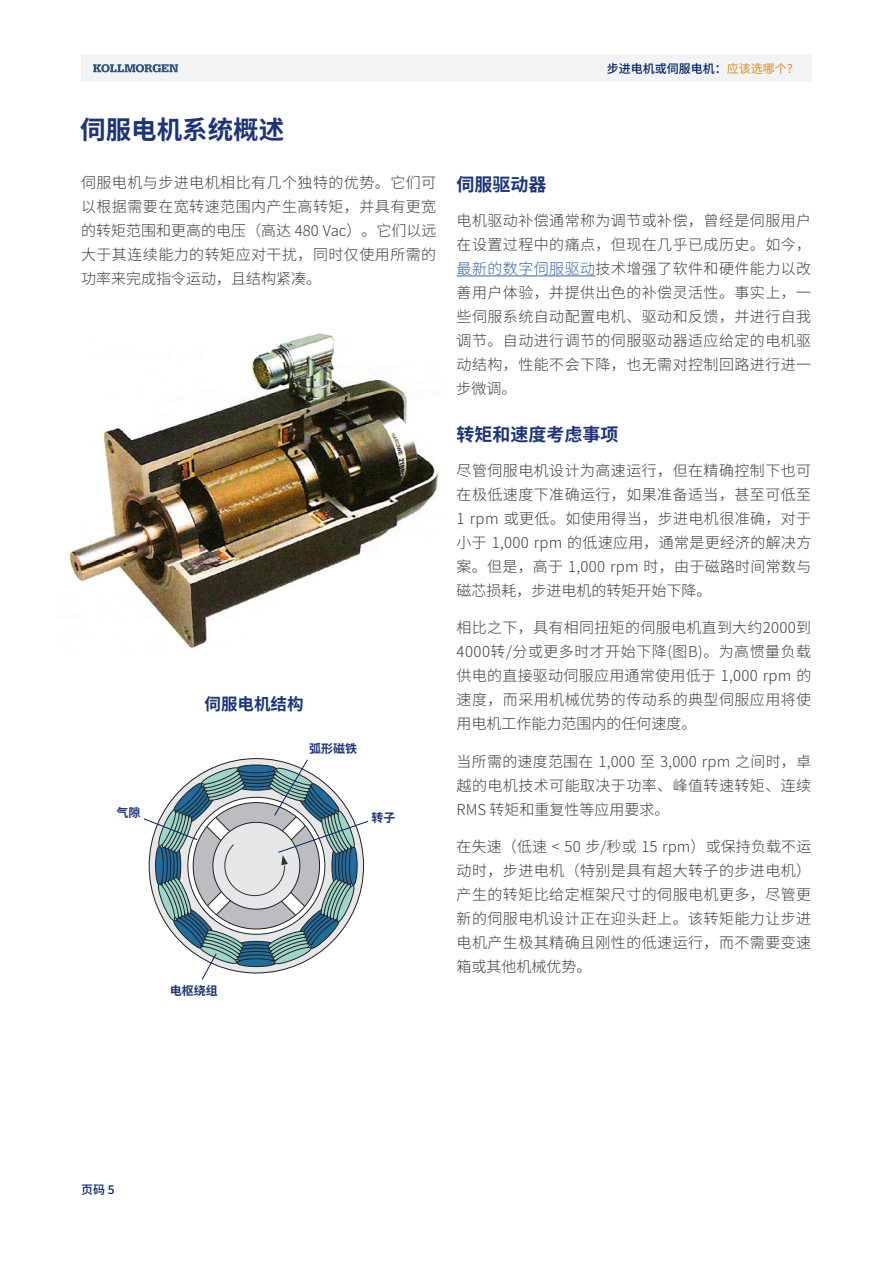
<style>
.page{position:relative;width:893px;height:1263px;background:#fff}
.page>*{position:absolute;margin:0;border:0;box-sizing:border-box;transform-origin:0 0}
.t1{font:700 25.5px "Noto Sans SC";color:#1c3479}
.t2{font:700 18px "Noto Sans SC";color:#1c3479}
.t3{font:700 16.5px "Noto Sans SC";color:#1c3479}
.t4{font:300 15px/24px "Noto Sans SC";letter-spacing:.03em;color:#3e3e3f;text-align:justify}
.t5{font:500 12px "Noto Sans SC";color:#00226b}
.t6{font:700 12px "Noto Sans SC";color:#1c3479}
.t7{font:4.05px "Nunito";letter-spacing:.28em;color:#30557c}
.s1{font-weight:400;color:#e18c1f}
.s2{color:#3667a4}
</style>
<div class="page">
<div style="left:81px;top:54px;width:731px;height:27px;background:#f2f3f4"></div>
<svg style="left:93px;top:64px;width:85px;height:8px"></svg>
<img style="left:69px;top:333px;width:370px;height:315px">
<hr style="left:457px;top:276px;width:139px;height:1px;background:#3667a4">
<svg style="left:143px;top:759px;width:226px;height:221px"></svg>
<p class="t1" style="left:80px;top:115px;width:205px">伺服电机系统概述</p>
<p class="t7" style="left:93px;top:137px;width:86px">ENGINEER THE EXCEPTIONAL</p>
<p class="t5" style="left:607px;top:61px;width:194px">步进电机或伺服电机：<span class="s1">应该选哪个？</span></p>
<p class="t4" style="left:81px;top:171px;width:357px">伺服电机与步进电机相比有几个独特的优势。它们可以根据需要在宽转速范围内产生高转矩，并具有更宽的转矩范围和更高的电压（高达 480 Vac）。它们以远大于其连续能力的转矩应对干扰，同时仅使用所需的功率来完成指令运动，且结构紧凑。</p>
<p class="t2" style="left:457px;top:174px;width:91px">伺服驱动器</p>
<p class="t4" style="left:457px;top:209px;width:356px">电机驱动补偿通常称为调节或补偿，曾经是伺服用户在设置过程中的痛点，但现在几乎已成历史。如今，<span class="s2">最新的数字伺服驱动</span>技术增强了软件和硬件能力以改善用户体验，并提供出色的补偿灵活性。事实上，一些伺服系统自动配置电机、驱动和反馈，并进行自我调节。自动进行调节的伺服驱动器适应给定的电机驱动结构，性能不会下降，也无需对控制回路进行进一步微调。</p>
<p class="t2" style="left:457px;top:424px;width:163px">转矩和速度考虑事项</p>
<p class="t4" style="left:457px;top:458px;width:356px">尽管伺服电机设计为高速运行，但在精确控制下也可在极低速度下准确运行，如果准备适当，甚至可低至1 rpm 或更低。如使用得当，步进电机很准确，对于小于 1,000 rpm 的低速应用，通常是更经济的解决方案。但是，高于 1,000 rpm 时，由于磁路时间常数与磁芯损耗，步进电机的转矩开始下降。</p>
<p class="t4" style="left:457px;top:616px;width:356px">相比之下，具有相同扭矩的伺服电机直到大约2000到4000转/分或更多时才开始下降(图B)。为高惯量负载供电的直接驱动伺服应用通常使用低于 1,000 rpm 的速度，而采用机械优势的传动系的典型伺服应用将使用电机工作能力范围内的任何速度。</p>
<p class="t4" style="left:457px;top:749px;width:356px">当所需的速度范围在 1,000 至 3,000 rpm 之间时，卓越的电机技术可能取决于功率、峰值转速转矩、连续RMS 转矩和重复性等应用要求。</p>
<p class="t4" style="left:457px;top:835px;width:356px">在失速（低速 &lt; 50 步/秒或 15 rpm）或保持负载不运动时，步进电机（特别是具有超大转子的步进电机）产生的转矩比给定框架尺寸的伺服电机更多，尽管更新的伺服电机设计正在迎头赶上。该转矩能力让步进电机产生极其精确且刚性的低速运行，而不需要变速箱或其他机械优势。</p>
<p class="t3" style="left:205px;top:695px;width:100px">伺服电机结构</p>
<p class="t6" style="left:309px;top:742px;width:49px">弧形磁铁</p>
<p class="t6" style="left:117px;top:806px;width:25px">气隙</p>
<p class="t6" style="left:371px;top:811px;width:26px">转子</p>
<p class="t6" style="left:170px;top:984px;width:49px">电枢绕组</p>
<p class="t5" style="left:81px;top:1182px;width:35px">页码 5</p>
</div>
